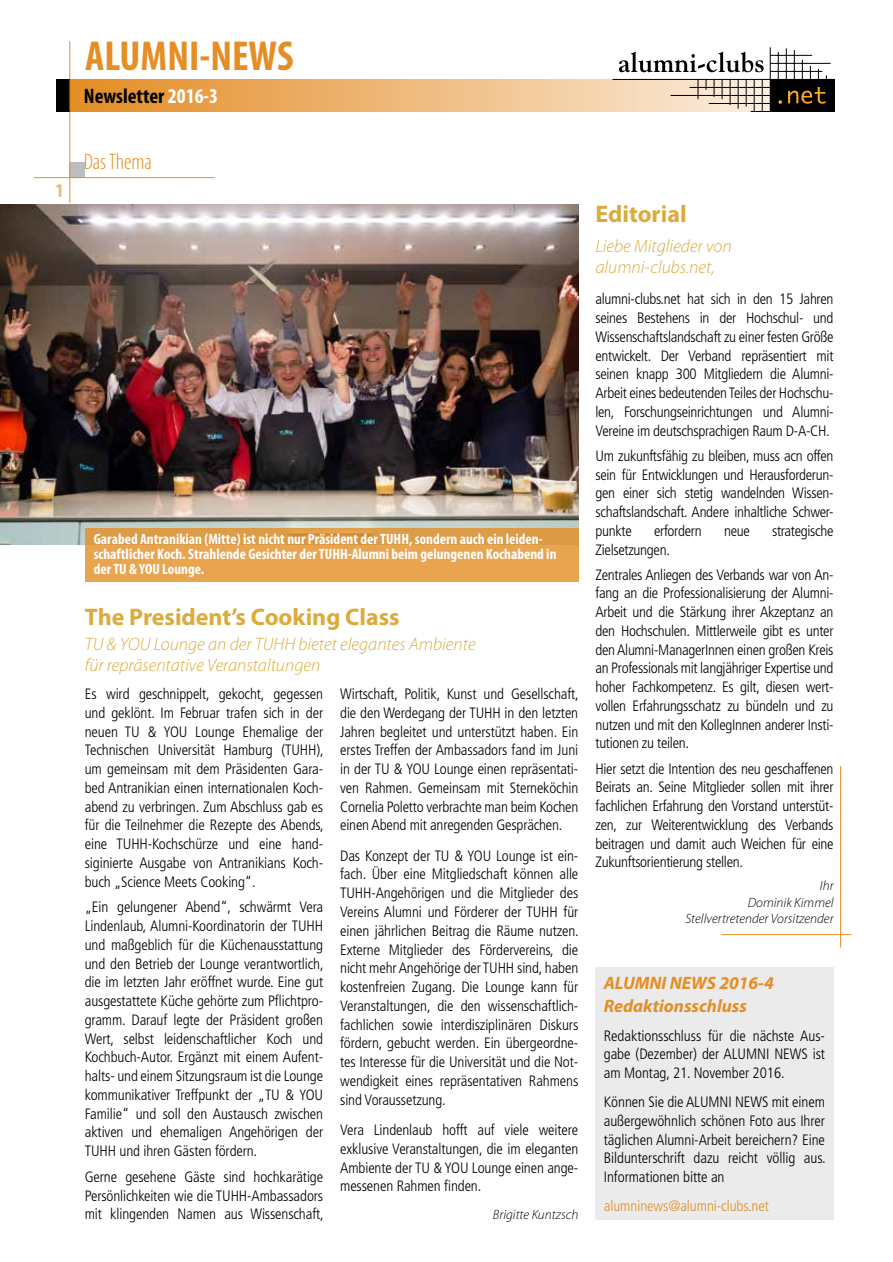
<style>
.page{position:relative;width:893px;height:1262px;background:#fff}
.page>*{position:absolute;margin:0;border:0;box-sizing:border-box;transform-origin:0 0}
.t1{font:700 condensed 42px "Myriad Pro";color:#e48e25}
.t2{font:700 24px "Myriad Pro";color:#dbab3b}
.t3{font:300 condensed 22.5px "Myriad Pro";color:#e48e25}
.t4{font:700 condensed 21px "Myriad Pro";color:#000}
.t5{font:700 condensed 19.5px "Myriad Pro";color:#efb776}
.t6{font:italic 300 18px/21px "Myriad Pro";color:#dbab3b}
.t7{font:italic 700 18px/22.6px "Myriad Pro";color:#e48e25}
.t8{font:300 condensed 15px/18.8px "Frutiger LT";letter-spacing:-.01em;color:#000;text-align:justify}
.t9{font:700 condensed 15px/15px "Myriad Pro";color:#fff}
.t10{font:300 condensed 15px "Frutiger LT";letter-spacing:-.005em;color:#e48e25}
.t11{font:italic 300 13.5px/16.5px "Myriad Pro";color:#000;text-align:right}
.s1{color:#fff}
</style>
<div class="page">
<div style="left:70px;top:162px;width:15px;height:16px;background:#bbbdc2"></div>
<hr style="left:69px;top:41px;width:1px;height:162px;background:#e48e25">
<svg style="left:70px;top:79px;width:542px;height:32px;background:#ecb16b"></svg>
<div style="left:56px;top:79px;width:13px;height:32px;background:#000"></div>
<div style="left:770px;top:79px;width:64px;height:32px;background:#000"></div>
<hr style="left:770px;top:63px;width:60px;height:1px;background:#000">
<svg style="left:612px;top:47px;width:215px;height:65px"></svg>
<hr style="left:34px;top:177px;width:181px;height:1px;background:#e48e25">
<hr style="left:69px;top:79px;width:1px;height:32px;background:#a96a17">
<img style="left:0;top:204px;width:578px;height:340px">
<hr style="left:840px;top:766px;width:1px;height:181px;background:#e48e25">
<hr style="left:721px;top:934px;width:130px;height:1px;background:#e48e25">
<div style="left:85px;top:528px;width:493px;height:54px;background:linear-gradient(to right,#e5a14d,#e5a14d)"></div>
<div style="left:595px;top:967px;width:238px;height:252px;background:#ebebeb"></div>
<h3 class="t5" style="left:56px;top:179px;width:10px">1</h3>
<h1 class="t1" style="left:85px;top:32px;width:210px">ALUMNI-NEWS</h1>
<h3 class="t4" style="left:84px;top:84px;width:135px">Newsletter <span class="s1">2016-3</span></h3>
<h3 class="t3" style="left:84px;top:150px;width:70px">Das Thema</h3>
<p class="t9" style="left:94px;top:532px;width:464px">Garabed Antranikian (Mitte) ist nicht nur Präsident der TUHH, sondern auch ein leiden&shy;schaftlicher Koch. Strahlende Gesichter der TUHH-Alumni beim gelungenen Kochabend in der TU &amp; YOU Lounge.</p>
<h2 class="t2" style="left:85px;top:603px;width:316px">The President’s Cooking Class</h2>
<p class="t6" style="left:85px;top:634px;width:392px">TU &amp; YOU Lounge an der TUHH bietet elegantes Ambiente für repräsentative Veranstaltungen</p>
<p class="t8" style="left:85px;top:684px;width:240px">Es wird geschnippelt, gekocht, gegessen und geklönt. Im Februar trafen sich in der neuen TU &amp; YOU Lounge Ehemalige der Technischen Universität Hamburg (TUHH), um gemeinsam mit dem Präsidenten Gara&shy;bed Antranikian einen internationalen Koch&shy;abend zu verbringen. Zum Abschluss gab es für die Teilnehmer die Rezepte des Abends, eine TUHH-Kochschürze und eine hand&shy;siginierte Ausgabe von Antranikians Koch&shy;buch „Science Meets Cooking“.</p>
<p class="t8" style="left:85px;top:898px;width:240px">„Ein gelungener Abend“, schwärmt Vera Lindenlaub, Alumni-Koordinatorin der TUHH und maßgeblich für die Küchenausstattung und den Betrieb der Lounge verantwortlich, die im letzten Jahr eröffnet wurde. Eine gut ausgestattete Küche gehörte zum Pflichtpro&shy;gramm. Darauf legte der Präsident großen Wert, selbst leidenschaftlicher Koch und Kochbuch-Autor. Ergänzt mit einem Aufent&shy;halts- und einem Sitzungsraum ist die Lounge kommunikativer Treffpunkt der „TU &amp; YOU Familie“ und soll den Austausch zwischen aktiven und ehemaligen Angehörigen der TUHH und ihren Gästen fördern.</p>
<p class="t8" style="left:85px;top:1167px;width:240px">Gerne gesehene Gäste sind hochkarätige Persönlichkeiten wie die TUHH-Ambassadors mit klingenden Namen aus Wissenschaft,</p>
<p class="t8" style="left:340px;top:684px;width:240px">Wirtschaft, Politik, Kunst und Gesellschaft, die den Werdegang der TUHH in den letzten Jahren begleitet und unterstützt haben. Ein erstes Treffen der Ambassadors fand im Juni in der TU &amp; YOU Lounge einen repräsentati&shy;ven Rahmen. Gemeinsam mit Sterneköchin Cornelia Poletto verbrachte man beim Kochen einen Abend mit anregenden Gesprächen.</p>
<p class="t8" style="left:340px;top:846px;width:240px">Das Konzept der TU &amp; YOU Lounge ist ein&shy;fach. Über eine Mitgliedschaft können alle TUHH-Angehörigen und die Mitglieder des Vereins Alumni und Förderer der TUHH für einen jährlichen Beitrag die Räume nutzen.<br>Externe Mitglieder des Fördervereins, die nicht mehr Angehörige der TUHH sind, haben kostenfreien Zugang. Die Lounge kann für Veranstaltungen, die den wissenschaftlich&shy;fachlichen sowie interdisziplinären Diskurs fördern, gebucht werden. Ein übergeordne&shy;tes Interesse für die Universität und die Not&shy;wendigkeit eines repräsentativen Rahmens sind Voraussetzung.</p>
<p class="t8" style="left:340px;top:1120px;width:239px">Vera Lindenlaub hofft auf viele weitere exklusive Veranstaltungen, die im eleganten Ambiente der TU &amp; YOU Lounge einen ange&shy;messenen Rahmen finden.</p>
<p class="t11" style="left:493px;top:1207px;width:87px">Brigitte Kuntzsch</p>
<h2 class="t2" style="left:595px;top:201px;width:93px">Editorial</h2>
<p class="t6" style="left:595px;top:236px;width:138px">Liebe Mitglieder von alumni-clubs.net,</p>
<p class="t8" style="left:595px;top:290px;width:240px">alumni-clubs.net hat sich in den 15 Jahren seines Bestehens in der Hochschul- und Wissenschaftslandschaft zu einer festen Größe entwickelt. Der Verband repräsentiert mit seinen knapp 300 Mitgliedern die Alumni-Arbeit eines bedeutenden Teiles der Hochschu&shy;len, Forschungseinrichtungen und Alumni-Vereine im deutschsprachigen Raum D-A-CH.</p>
<p class="t8" style="left:595px;top:446px;width:240px">Um zukunftsfähig zu bleiben, muss acn offen sein für Entwicklungen und Herausforderun&shy;gen einer sich stetig wandelnden Wissen&shy;schaftslandschaft. Andere inhaltliche Schwer&shy;punkte</p>
<p class="t8" style="left:654px;top:521px;width:49px">erfordern</p>
<p class="t8" style="left:724px;top:521px;width:27px">neue</p>
<p class="t8" style="left:772px;top:521px;width:63px">strategische</p>
<p class="t8" style="left:595px;top:537px;width:239px;line-height:25.2px">Zielsetzungen.<br>Zentrales Anliegen des Verbands war von An-</p>
<p class="t8" style="left:595px;top:584px;width:239px">fang an die Professionalisierung der Alumni-Arbeit und die Stärkung ihrer Akzeptanz an den Hochschulen. Mittlerweile gibt es unter den Alumni-ManagerInnen einen großen Kreis an Professionals mit langjähriger Expertise und hoher Fachkompetenz. Es gilt, diesen wert&shy;vollen Erfahrungsschatz zu bündeln und zu nutzen und mit den KollegInnen anderer Insti&shy;tutionen zu teilen.</p>
<p class="t8" style="left:595px;top:759px;width:240px">Hier setzt die Intention des neu geschaffenen Beirats an. Seine Mitglieder sollen mit ihrer fachlichen Erfahrung den Vorstand unterstüt&shy;zen, zur Weiterentwicklung des Verbands beitragen und damit auch Weichen für eine Zukunftsorientierung stellen.</p>
<p class="t11" style="left:685px;top:878px;width:150px">Ihr<br>Dominik Kimmel<br>Stellvertretender Vorsitzender</p>
<p class="t7" style="left:604px;top:972px;width:171px">ALUMNI NEWS 2016-4<br>Redaktionsschluss</p>
<p class="t8" style="left:604px;top:1026px;width:223px">Redaktionsschluss für die nächste Aus&shy;gabe (Dezember) der ALUMNI NEWS ist am Montag, 21. November 2016.</p>
<p class="t8" style="left:604px;top:1092px;width:223px">Können Sie die ALUMNI NEWS mit einem außergewöhnlich schönen Foto aus Ihrer täglichen Alumni-Arbeit bereichern? Eine Bildunterschrift dazu reicht völlig aus.<br>Informationen bitte an</p>
<p class="t10" style="left:604px;top:1197px;width:167px">alumninews@alumni-clubs.net</p>
</div>
